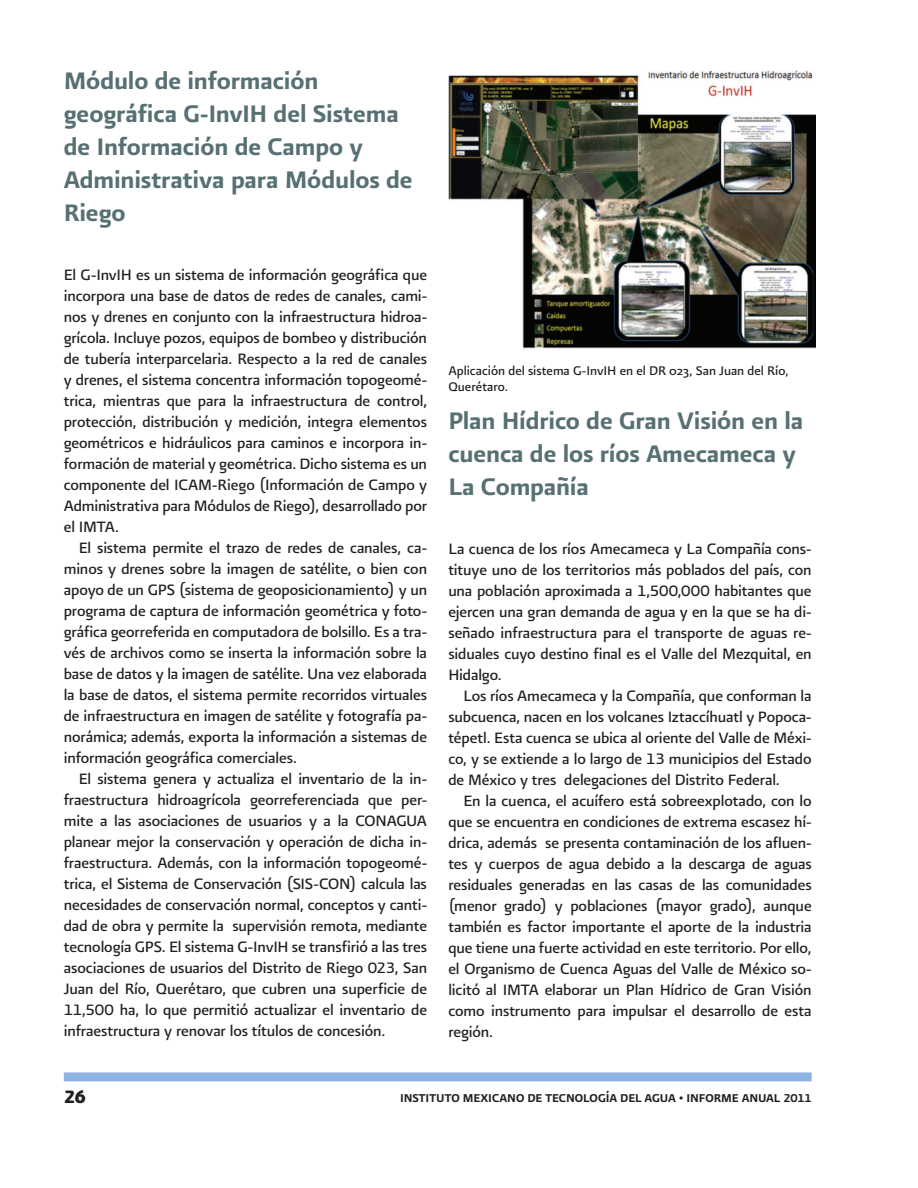
<style>
.page{position:relative;width:918px;height:1188px;background:#fff}
.page>*{position:absolute;margin:0;border:0;box-sizing:border-box;transform-origin:0 0}
.SubtituloA{font:28.5px/33px "Presidencia Firme";letter-spacing:-.005em;color:#577073}
.t1{font:21px "Presidencia Fuerte";color:#231f20}
.Parrafo{font:18px/21px "Presidencia Base";letter-spacing:-.005em;color:#231f20;text-align:justify}
._1er_parrafo{font:18px/21px "Presidencia Base";letter-spacing:-.005em;color:#231f20;text-align:justify}
.pie_ilus{font:15px/16.5px "Presidencia Base CC";color:#231f20}
.t2{font:13.5px "Presidencia Firme";letter-spacing:-.005em;color:#231f20}
</style>
<div class="page">
<div style="left:64px;top:1072px;width:748px;height:9px;background:#8db3e2"></div>
<img style="left:448px;top:70px;width:368px;height:279px">
<p class="SubtituloA" style="left:64px;top:63px;width:350px">Módulo de información geográfica G-InvIH del Sistema de Información de Campo y<br>Administrativa para Módulos de<br>Riego</p>
<p class="_1er_parrafo" style="left:64px;top:264px;width:365px">El G-InvIH es un sistema de información geográfica que incorpora una base de datos de redes de canales, cami&shy;nos y drenes en conjunto con la infraestructura hidroa&shy;grícola. Incluye pozos, equipos de bombeo y distribución de tubería interparcelaria. Respecto a la red de canales y drenes, el sistema concentra información topogeomé&shy;trica, mientras que para la infraestructura de control, protección, distribución y medición, integra elementos geométricos e hidráulicos para caminos e incorpora in&shy;formación de material y geométrica. Dicho sistema es un componente del ICAM-Riego (Información de Campo y Administrativa para Módulos de Riego), desarrollado por el IMTA.</p>
<p class="Parrafo" style="left:64px;top:537px;width:365px;text-indent:15px">El sistema permite el trazo de redes de canales, ca&shy;minos y drenes sobre la imagen de satélite, o bien con apoyo de un GPS (sistema de geoposicionamiento) y un programa de captura de información geométrica y foto&shy;gráfica georreferida en computadora de bolsillo. Es a tra&shy;vés de archivos como se inserta la información sobre la base de datos y la imagen de satélite. Una vez elaborada la base de datos, el sistema permite recorridos virtuales de infraestructura en imagen de satélite y fotografía pa&shy;norámica; además, exporta la información a sistemas de información geográfica comerciales.</p>
<p class="Parrafo" style="left:64px;top:768px;width:365px;text-indent:15px">El sistema genera y actualiza el inventario de la in&shy;fraestructura hidroagrícola georreferenciada que per&shy;mite a las asociaciones de usuarios y a la CONAGUA planear mejor la conservación y operación de dicha in&shy;fraestructura. Además, con la información topogeomé&shy;trica, el Sistema de Conservación (SIS-CON) calcula las necesidades de conservación normal, conceptos y canti&shy;dad de obra y permite la supervisión remota, mediante tecnología GPS. El sistema G-InvIH se transfirió a las tres asociaciones de usuarios del Distrito de Riego 023, San Juan del Río, Querétaro, que cubren una superficie de 11,500 ha, lo que permitió actualizar el inventario de infraestructura y renovar los títulos de concesión.</p>
<p class="pie_ilus" style="left:448px;top:362px;width:342px">Aplicación del sistema G-InvIH en el DR 023, San Juan del Río,<br>Querétaro.</p>
<p class="SubtituloA" style="left:448px;top:404px;width:356px">Plan Hídrico de Gran Visión en la cuenca de los ríos Amecameca y<br>La Compañía</p>
<p class="_1er_parrafo" style="left:448px;top:538px;width:365px">La cuenca de los ríos Amecameca y La Compañía cons&shy;tituye uno de los territorios más poblados del país, con una población aproximada a 1,500,000 habitantes que ejercen una gran demanda de agua y en la que se ha di&shy;señado infraestructura para el transporte de aguas re&shy;siduales cuyo destino final es el Valle del Mezquital, en Hidalgo.</p>
<p class="Parrafo" style="left:448px;top:685px;width:365px;text-indent:15px">Los ríos Amecameca y la Compañía, que conforman la subcuenca, nacen en los volcanes Iztaccíhuatl y Popoca&shy;tépetl. Esta cuenca se ubica al oriente del Valle de Méxi&shy;co, y se extiende a lo largo de 13 municipios del Estado de México y tres delegaciones del Distrito Federal.</p>
<p class="Parrafo" style="left:448px;top:790px;width:365px;text-indent:15px">En la cuenca, el acuífero está sobreexplotado, con lo que se encuentra en condiciones de extrema escasez hí&shy;drica, además se presenta contaminación de los afluen&shy;tes y cuerpos de agua debido a la descarga de aguas residuales generadas en las casas de las comunidades (menor grado) y poblaciones (mayor grado), aunque también es factor importante el aporte de la industria que tiene una fuerte actividad en este territorio. Por ello, el Organismo de Cuenca Aguas del Valle de México so&shy;licitó al IMTA elaborar un Plan Hídrico de Gran Visión como instrumento para impulsar el desarrollo de esta región.</p>
<p class="t1" style="left:64px;top:1085px;width:24px">26</p>
<p class="t2" style="left:400px;top:1090px;width:413px">INSTITUTO MEXICANO DE TECNOLOGÍA DEL AGUA • INFORME ANUAL 2011</p>
</div>
